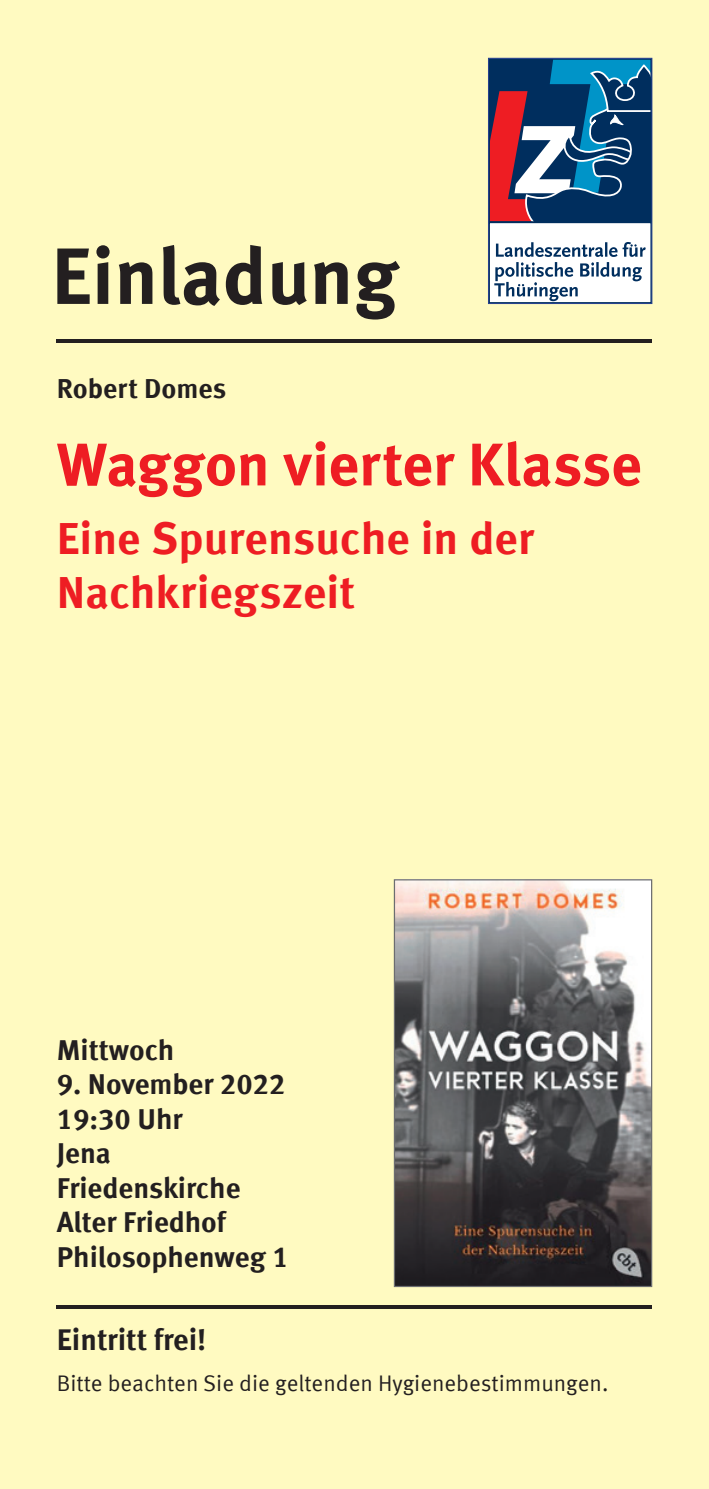
<style>
.page{position:relative;width:709px;height:1489px;background:#fff}
.page>*{position:absolute;margin:0;border:0;box-sizing:border-box;transform-origin:0 0}
.t1{font:700 79.75px "Meta Offc Pro";color:#231f20}
.t2{font:700 60px "Meta Offc Pro";color:#ee1d23}
.t3{font:700 45px/54px "Meta Offc Pro";color:#ee1d23}
.t4{font:700 30px "Meta Offc Pro";color:#231f20}
.t5{font:700 28.75px/34.5px "Meta Offc Pro";color:#231f20}
.t6{font:700 27.5px "Meta Offc Pro";color:#231f20}
.t7{font:22.5px "Meta Offc Pro Norm";color:#231f20}
</style>
<div class="page">
<div style="left:0;top:0;width:709px;height:1488px;background:#fffac1"></div>
<hr style="left:57px;top:1305px;width:595px;height:3px;background:#231f20">
<svg style="left:490px;top:60px;width:160px;height:161px"></svg>
<div style="left:488px;top:222px;width:164px;height:81px;background:#fff;border:1px solid #002e5e"></div>
<svg style="left:494px;top:242px;width:151px;height:59px"></svg>
<div style="left:488px;top:58px;width:164px;height:246px;border:1px solid #253f8e"></div>
<hr style="left:57px;top:339px;width:595px;height:3px;background:#231f20">
<img style="left:396px;top:881px;width:254px;height:403px">
<div style="left:394px;top:879px;width:258px;height:407px;border:1px solid #6c6d70"></div>
<h1 class="t1" style="left:51px;top:214px;width:348px">Einladung</h1>
<p class="t6" style="left:57px;top:367px;width:171px">Robert Domes</p>
<h2 class="t2" style="left:57px;top:417px;width:586px">Waggon vierter Klasse</h2>
<h3 class="t3" style="left:57px;top:508px;width:479px">Eine Spurensuche in der<br>Nachkriegszeit</h3>
<p class="t5" style="left:57px;top:1030px;width:119px">Mittwoch</p>
<p class="t5" style="left:57px;top:1064px;width:233px">9. November 2022<br>19:30 Uhr<br>Jena<br>Friedenskirche<br>Alter Friedhof<br>Philosophenweg 1</p>
<p class="t4" style="left:57px;top:1315px;width:151px">Eintritt frei!</p>
<p class="t7" style="left:57px;top:1366px;width:553px">Bitte beachten Sie die geltenden Hygienebestimmungen.</p>
</div>
